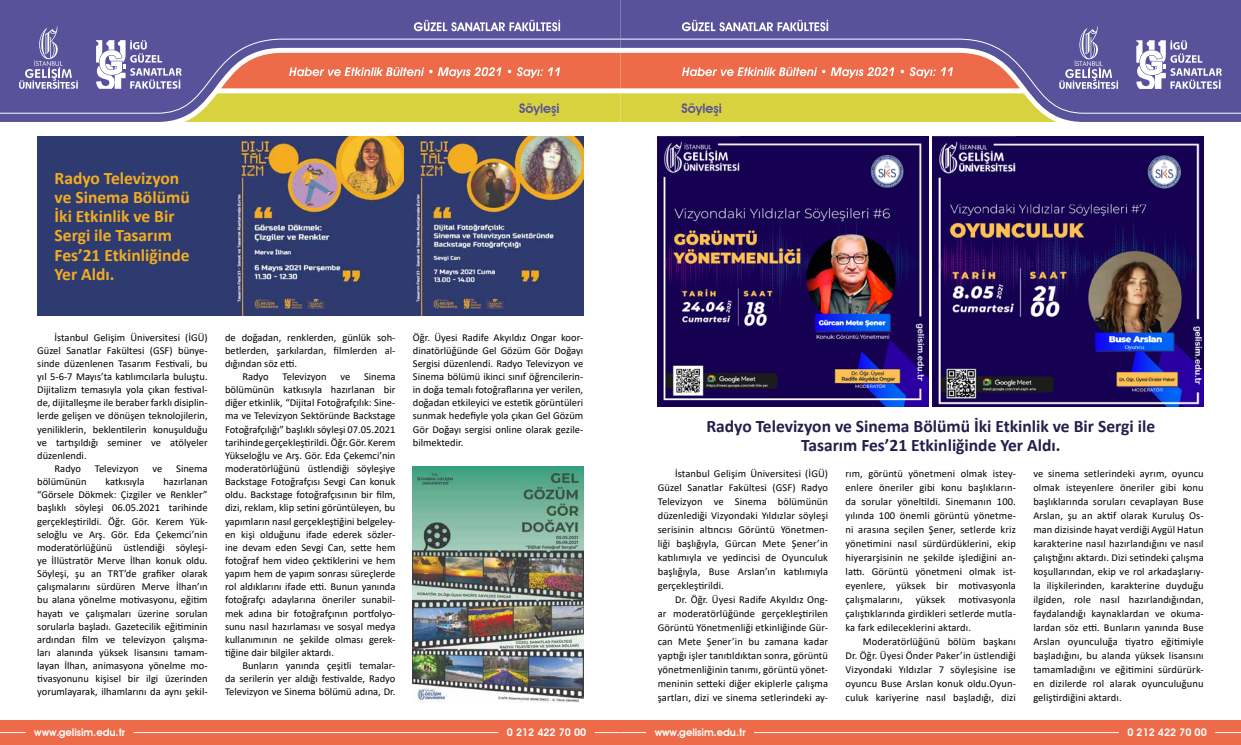
<style>
.page{position:relative;width:1241px;height:745px;background:#fff}
.page>*{position:absolute;margin:0;border:0;box-sizing:border-box;transform-origin:0 0}
.t1{font:700 17.5px/19.2px "Calibri";color:#f3ac21}
.t2{font:700 17.5px/19.2px "Calibri";color:#231f4a;text-align:center}
.t3{font:600 13.12px "Avant Garde IT Cby BT";color:#58529c}
.t4{font:10.5px/13.1px "Calibri";color:#000;text-align:justify}
.t5{font:600 10.5px "Avant Garde IT Cby BT";color:#fff}
</style>
<div class="page">
<div style="left:0;top:0;width:620px;height:122px;background:#58529b"></div>
<div style="left:0;top:38px;width:96px;height:76px;background:#58529b"></div>
<div style="left:620px;top:0;width:620px;height:122px;background:#58529b"></div>
<div style="left:1117px;top:38px;width:123px;height:76px;background:#58529b"></div>
<div style="left:37px;top:136px;width:229px;height:179px;background:#2d3b70"></div>
<img style="left:413px;top:466px;width:170px;height:236px">
<img style="left:235px;top:136px;width:348px;height:179px">
<img style="left:932px;top:136px;width:271px;height:270px">
<img style="left:657px;top:136px;width:271px;height:270px">
<div style="left:0;top:719px;width:620px;height:25px;background:#ed6b49"></div>
<hr style="left:134px;top:731px;width:364px;height:1px;background:#fff">
<div style="left:620px;top:719px;width:620px;height:25px;background:#ed6b49"></div>
<hr style="left:754px;top:731px;width:364px;height:1px;background:#fff">
<svg style="left:19px;top:27px;width:59px;height:62px;background:#7671ad"></svg>
<svg style="left:1136px;top:40px;width:85px;height:49px"></svg>
<svg style="left:96px;top:20px;width:1021px;height:102px;background:#b28e80"></svg>
<p class="t3" style="left:519px;top:100px;width:42px">Söyleşi</p>
<p class="t3" style="left:681px;top:100px;width:42px">Söyleşi</p>
<h1 class="t1" style="left:55px;top:168px;width:137px">Radyo Televizyon ve Sinema Bölümü<br>İki Etkinlik ve Bir<br>Sergi ile Tasarım<br>Fes’21 Etkinliğinde<br>Yer Aldı.</h1>
<p class="t4" style="left:55px;top:330px;width:154px">İstanbul Gelişim Üniversitesi (İGÜ)</p>
<p class="t4" style="left:37px;top:343px;width:172px">Güzel Sanatlar Fakültesi (GSF) bünye-</p>
<p class="t4" style="left:37px;top:356px;width:172px">sinde düzenlenen Tasarım Festivali, bu</p>
<p class="t4" style="left:37px;top:369px;width:172px">yıl 5-6-7 Mayıs’ta katılımcılarla buluştu.</p>
<p class="t4" style="left:37px;top:382px;width:172px">Dijitalizm temasıyla yola çıkan festival-</p>
<p class="t4" style="left:37px;top:396px;width:172px">de, dijitalleşme ile beraber farklı disiplin-</p>
<p class="t4" style="left:37px;top:409px;width:172px">lerde gelişen ve dönüşen teknolojilerin,</p>
<p class="t4" style="left:37px;top:422px;width:172px">yeniliklerin, beklentilerin konuşulduğu</p>
<p class="t4" style="left:37px;top:435px;width:172px">ve tartışıldığı seminer ve atölyeler</p>
<p class="t4" style="left:37px;top:448px;width:51px">düzenlendi.</p>
<p class="t4" style="left:55px;top:461px;width:28px">Radyo</p>
<p class="t4" style="left:95px;top:461px;width:45px">Televizyon</p>
<p class="t4" style="left:152px;top:461px;width:11px">ve</p>
<p class="t4" style="left:176px;top:461px;width:33px">Sinema</p>
<p class="t4" style="left:37px;top:474px;width:51px">bölümünün</p>
<p class="t4" style="left:105px;top:474px;width:40px">katkısıyla</p>
<p class="t4" style="left:37px;top:474px;width:172px;text-indent:126px">hazırlanan “Görsele Dökmek: Çizgiler ve Renkler” başlıklı söyleşi 06.05.2021 tarihinde gerçekleştirildi. Öğr. Gör. Kerem Yük&shy;seloğlu ve Arş. Gör. Eda Çekemci’nin moderatörlüğünü üstlendiği söyleşi&shy;ye İllüstratör Merve İlhan konuk oldu.<br>Söyleşi, şu an TRT’de grafiker olarak çalışmalarını sürdüren Merve İlhan’ın bu alana yönelme motivasyonu, eğitim hayatı ve çalışmaları üzerine sorulan sorularla başladı. Gazetecilik eğitiminin ardından film ve televizyon çalışma&shy;ları alanında yüksek lisansını tamam&shy;layan İlhan, animasyona yönelme mo&shy;tivasyonunu kişisel bir ilgi üzerinden yorumlayarak, ilhamlarını da aynı şekil-</p>
<p class="t4" style="left:225px;top:330px;width:172px">de doğadan, renklerden, günlük soh-</p>
<p class="t4" style="left:225px;top:343px;width:172px">betlerden, şarkılardan, filmlerden al-</p>
<p class="t4" style="left:225px;top:356px;width:74px">dığından söz etti.</p>
<p class="t4" style="left:242px;top:369px;width:28px">Radyo</p>
<p class="t4" style="left:282px;top:369px;width:45px">Televizyon</p>
<p class="t4" style="left:340px;top:369px;width:11px">ve</p>
<p class="t4" style="left:225px;top:369px;width:172px;text-indent:139px">Sinema bölümünün katkısıyla hazırlanan bir diğer etkinlik, “Dijital Fotoğrafçılık: Sine&shy;ma ve Televizyon Sektöründe Backstage Fotoğrafçılığı” başlıklı söyleşi 07.05.2021 tarihinde gerçekleştirildi. Öğr. Gör. Kerem Yükseloğlu ve Arş. Gör. Eda Çekemci’nin moderatörlüğünü üstlendiği söyleşiye Backstage Fotoğrafçısı Sevgi Can konuk oldu. Backstage fotoğrafçısının bir film, dizi, reklam, klip setini görüntüleyen, bu yapımların nasıl gerçekleştiğini belgeley&shy;en kişi olduğunu ifade ederek sözler&shy;ine devam eden Sevgi Can, sette hem fotoğraf hem video çektiklerini ve hem yapım hem de yapım sonrası süreçlerde rol aldıklarını ifade etti. Bunun yanında fotoğrafçı adaylarına öneriler sunabil&shy;mek adına bir fotoğrafçının portfolyo&shy;sunu nasıl hazırlaması ve sosyal medya kullanımının ne şekilde olması gerek&shy;tiğine dair bilgiler aktardı.</p>
<p class="t4" style="left:225px;top:658px;width:172px;text-indent:17px">Bunların yanında çeşitli temalar&shy;da serilerin yer aldığı festivalde, Radyo Televizyon ve Sinema bölümü adına, Dr.</p>
<p class="t4" style="left:413px;top:330px;width:172px">Öğr. Üyesi Radife Akyıldız Ongar koor&shy;dinatörlüğünde Gel Gözüm Gör Doğayı Sergisi düzenlendi. Radyo Televizyon ve Sinema bölümü ikinci sınıf öğrencilerin&shy;in doğa temalı fotoğraflarına yer verilen, doğadan etkileyici ve estetik görüntüleri sunmak hedefiyle yola çıkan Gel Gözüm Gör Doğayı sergisi online olarak gezile&shy;bilmektedir.</p>
<h1 class="t2" style="left:706px;top:415px;width:450px">Radyo Televizyon ve Sinema Bölümü İki Etkinlik ve Bir Sergi ile<br>Tasarım Fes’21 Etkinliğinde Yer Aldı.</h1>
<p class="t4" style="left:657px;top:465px;width:172px;line-height:14px;text-indent:17px">İstanbul Gelişim Üniversitesi (İGÜ)<br>Güzel Sanatlar Fakültesi (GSF) Radyo Televizyon ve Sinema bölümünün düzenlediği Vizyondaki Yıldızlar söyleşi serisinin altıncısı Görüntü Yönetmen&shy;liği başlığıyla, Gürcan Mete Şener’in katılımıyla ve yedincisi de Oyunculuk başlığıyla, Buse Arslan’ın katılımıyla gerçekleştirildi.</p>
<p class="t4" style="left:657px;top:591px;width:172px;line-height:14px;text-indent:17px">Dr. Öğr. Üyesi Radife Akyıldız Ong&shy;ar moderatörlüğünde gerçekleştirilen Görüntü Yönetmenliği etkinliğinde Gür&shy;can Mete Şener’in bu zamana kadar yaptığı işler tanıtıldıktan sonra, görüntü yönetmenliğinin tanımı, görüntü yönet&shy;meninin setteki diğer ekiplerle çalışma şartları, dizi ve sinema setlerindeki ay-</p>
<p class="t4" style="left:1033px;top:465px;width:172px;line-height:14px">ve sinema setlerindeki ayrım, oyuncu olmak isteyenlere öneriler gibi konu başlıklarında soruları cevaplayan Buse Arslan, şu an aktif olarak Kuruluş Os&shy;man dizisinde hayat verdiği Aygül Hatun karakterine nasıl hazırlandığını ve nasıl çalıştığını aktardı. Dizi setindeki çalışma koşullarından, ekip ve rol arkadaşlarıy&shy;la ilişkilerinden, karakterine duyduğu ilgiden, role nasıl hazırlandığından, faydalandığı kaynaklardan ve okuma&shy;lardan söz etti. Bunların yanında Buse Arslan oyunculuğa tiyatro eğitimiyle başladığını, bu alanda yüksek lisansını tamamladığını ve eğitimini sürdürürk&shy;en dizilerde rol alarak oyunculuğunu geliştirdiğini aktardı.</p>
<p class="t4" style="left:845px;top:465px;width:172px;line-height:14px">rım, görüntü yönetmeni olmak istey&shy;enlere öneriler gibi konu başlıkların&shy;da sorular yöneltildi. Sinemanın 100. yılında 100 önemli görüntü yönetme&shy;ni arasına seçilen Şener, setlerde kriz yönetimini nasıl sürdürdüklerini, ekip hiyerarşisinin ne şekilde işlediğini an&shy;lattı. Görüntü yönetmeni olmak ist&shy;eyenlere, yüksek bir motivasyonla çalışmalarını, yüksek motivasyonla çalıştıklarında girdikleri setlerde mutla&shy;ka fark edileceklerini aktardı.</p>
<p class="t4" style="left:845px;top:633px;width:172px;line-height:14px;text-indent:17px">Moderatörlüğünü bölüm başkanı Dr. Öğr. Üyesi Önder Paker’in üstlendiği Vizyondaki Yıldızlar 7 söyleşisine ise oyuncu Buse Arslan konuk oldu.Oyun&shy;culuk kariyerine nasıl başladığı, dizi</p>
<p class="t5" style="left:34px;top:725px;width:92px">www.gelisim.edu.tr</p>
<p class="t5" style="left:507px;top:725px;width:81px">0 212 422 70 00</p>
<p class="t5" style="left:654px;top:725px;width:92px">www.gelisim.edu.tr</p>
<p class="t5" style="left:1127px;top:725px;width:81px">0 212 422 70 00</p>
</div>
